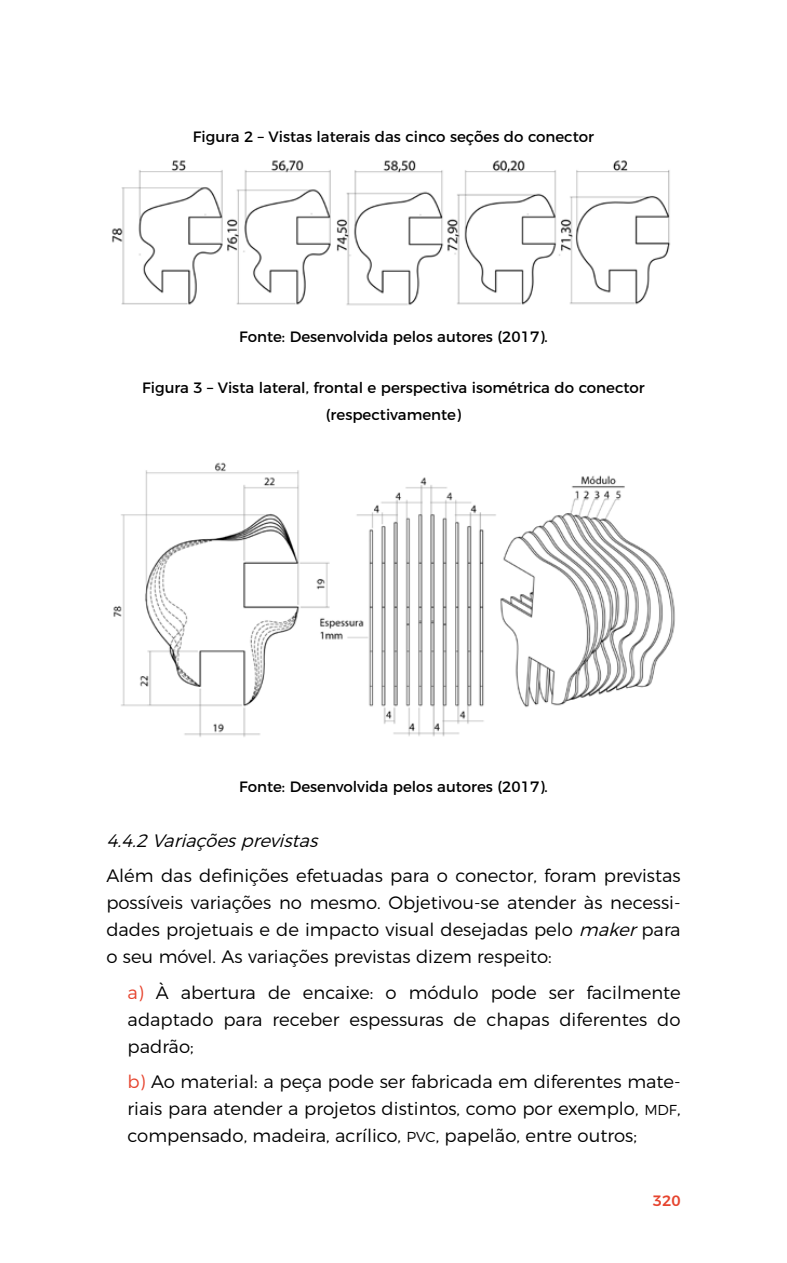
<style>
.page{position:relative;width:787px;height:1263px;background:#fff}
.page>*{position:absolute;margin:0;border:0;box-sizing:border-box;transform-origin:0 0}
.t1{font:300 18px/27px "Montserrat";color:#000;text-align:justify}
.t2{font:italic 300 18px "Montserrat";color:#000}
.t3{font:15px/27px "Montserrat";color:#000;text-align:center}
.t4{font:500 15px "Montserrat";color:#e6442e}
.s1{font-style:italic}
.s2{color:#e6442e}
.s3{font-family:"Montserrat Light SC800";font-weight:400;font-size:14.4px}
</style>
<div class="page">
<img style="left:111px;top:160px;width:560px;height:146px">
<img style="left:113px;top:462px;width:562px;height:275px">
<p class="t3" style="left:193px;top:122px;width:403px">Figura 2 – Vistas laterais das cinco seções do conector</p>
<p class="t3" style="left:239px;top:322px;width:310px">Fonte: Desenvolvida pelos autores (2017).</p>
<p class="t3" style="left:142px;top:372px;width:504px">Figura 3 – Vista lateral, frontal e perspectiva isométrica do conector (respectivamente)</p>
<p class="t3" style="left:239px;top:772px;width:310px">Fonte: Desenvolvida pelos autores (2017).</p>
<p class="t2" style="left:106px;top:826px;width:219px">4.4.2Variaçõesprevistas</p>
<p class="t1" style="left:106px;top:861px;width:576px">Além das definições efetuadas para o conector, foram previstas possíveis variações no mesmo. Objetivou-se atender às necessi&shy;dades projetuais e de impacto visual desejadas pelo <span class="s1">maker</span>para o seu móvel. As variações previstas dizem respeito:</p>
<p class="t1" style="left:128px;top:977px;width:554px"><span class="s2">a)</span> À abertura de encaixe: o módulo pode ser facilmente adaptado para receber espessuras de chapas diferentes do padrão;</p>
<p class="t1" style="left:128px;top:1067px;width:554px"><span class="s2">b)</span> Ao material: a peça pode ser fabricada em diferentes mate&shy;riais para atender a projetos distintos, como por exemplo, <span class="s3">MDF</span>, compensado, madeira, acrílico, <span class="s3">PVC</span>, papelão, entre outros;</p>
<p class="t4" style="left:653px;top:1189px;width:29px">320</p>
</div>
